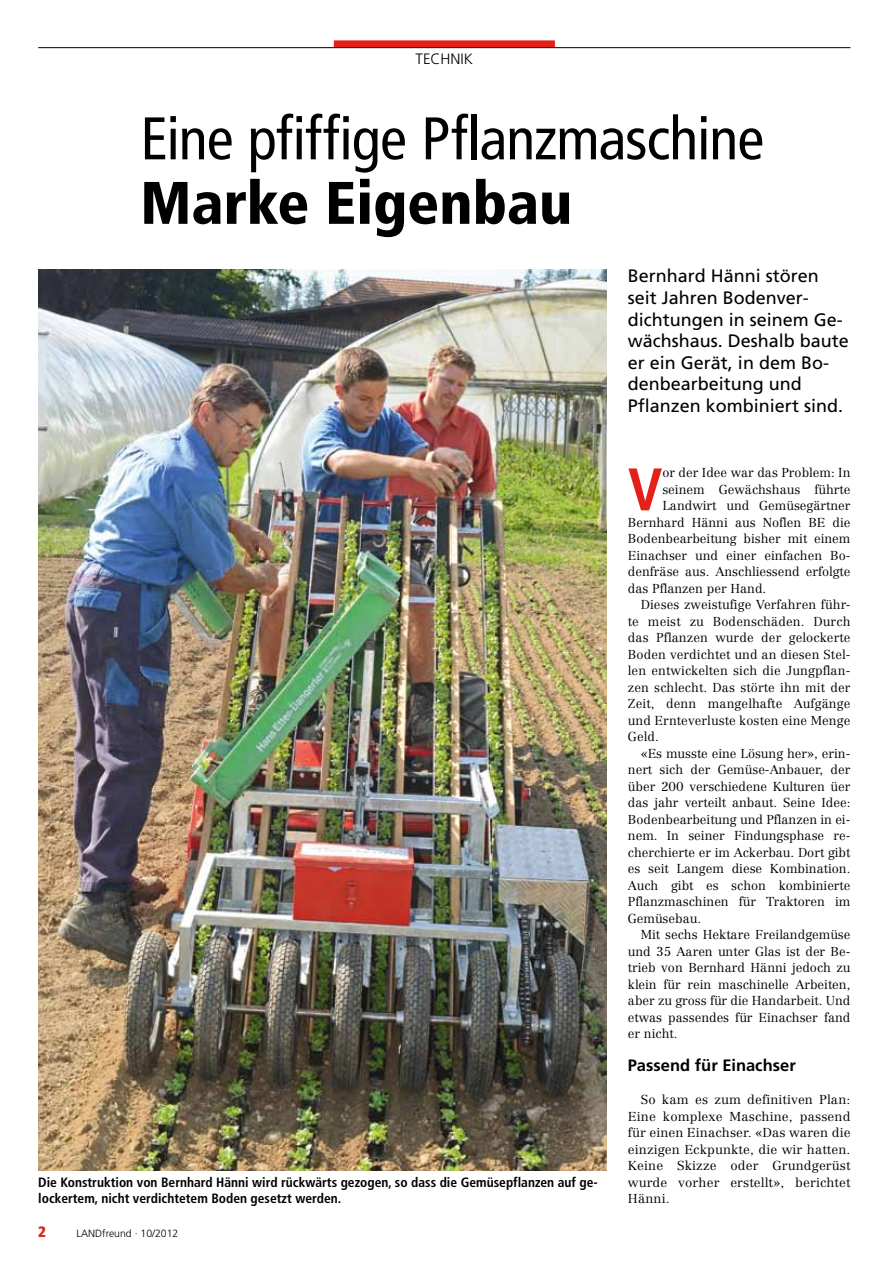
<style>
.page{position:relative;width:893px;height:1263px;background:#fff}
.page>*{position:absolute;margin:0;border:0;box-sizing:border-box;transform-origin:0 0}
.t1{font:condensed 60px "Frutiger LT";letter-spacing:-.015em;color:#000}
.t2{font:900 condensed 60px "Frutiger LT";color:#000}
.t3{font:700 condensed 60px "Frutiger LT";color:#e32119}
.t4{font:18px/21.6px "Frutiger LT";color:#000}
.t5{font:700 16.5px "Frutiger LT";color:#000}
.t6{font:300 15px "Frutiger LT";color:#000}
.t7{font:900 condensed 15px "Frutiger LT";color:#e32119}
.t8{font:700 condensed 13.5px/16.5px "Frutiger LT";color:#000}
.t9{font:300 12.75px/16.5px "Centennial LT";color:#000;text-align:justify}
.t10{font:300 10.5px "Frutiger LT";color:#000}
</style>
<div class="page">
<div style="left:334px;top:40px;width:221px;height:7px;background:#e32119"></div>
<hr style="left:38px;top:47px;width:812px;height:1px;background:#000">
<img style="left:38px;top:269px;width:569px;height:901px">
<p class="t6" style="left:416px;top:51px;width:59px">TECHNIK</p>
<h1 class="t1" style="left:140px;top:104px;width:625px">Eine pfiffige Pflanzmaschine</h1>
<h1 class="t2" style="left:140px;top:167px;width:433px">Marke Eigenbau</h1>
<p class="t8" style="left:38px;top:1174px;width:561px">Die Konstruktion von Bernhard Hänni wird rückwärts gezogen, so dass die Gemüsepflanzen auf ge&shy;lockertem, nicht verdichtetem Boden gesetzt werden.</p>
<p class="t7" style="left:38px;top:1223px;width:9px">2</p>
<p class="t10" style="left:77px;top:1227px;width:103px">LANDFREUND · 10/2012</p>
<h2 class="t4" style="left:628px;top:265px;width:223px">Bernhard Hänni stören seit Jahren -Bodenver&shy;dichtungen in seinem Ge&shy;wächshaus. Deshalb baute er ein Gerät, in dem Bo&shy;denbearbeitung und<br>Pflanzen kombiniert sind.</h2>
<h1 class="t3" style="left:628px;top:454px;width:36px">V</h1>
<p class="t9" style="left:662px;top:465px;width:190px">or der Idee war das Problem: In</p>
<p class="t9" style="left:662px;top:481px;width:190px">seinem Gewächshaus führte</p>
<p class="t9" style="left:662px;top:498px;width:190px">Landwirt und Gemüsegärtner</p>
<p class="t9" style="left:628px;top:514px;width:224px">Bernhard Hänni aus Noflen BE die</p>
<p class="t9" style="left:628px;top:531px;width:224px">Bodenbearbeitung bisher mit einem</p>
<p class="t9" style="left:628px;top:547px;width:224px">Einachser und einer einfachen Bo-</p>
<p class="t9" style="left:628px;top:564px;width:224px">denfräse aus. Anschliessend erfolgte</p>
<p class="t9" style="left:628px;top:580px;width:140px">das Pflanzen per Hand.</p>
<p class="t9" style="left:641px;top:597px;width:211px">Dieses zweistufige Verfahren führ-</p>
<p class="t9" style="left:628px;top:613px;width:224px">te meist zu Bodenschäden. Durch</p>
<p class="t9" style="left:628px;top:630px;width:224px">das Pflanzen wurde der gelockerte</p>
<p class="t9" style="left:628px;top:646px;width:224px">Boden verdichtet und an diesen Stel-</p>
<p class="t9" style="left:628px;top:663px;width:224px">len entwickelten sich die Jungpflan-</p>
<p class="t9" style="left:628px;top:679px;width:224px">zen schlecht. Das störte ihn mit der</p>
<p class="t9" style="left:628px;top:696px;width:224px">Zeit, denn mangelhafte Aufgänge</p>
<p class="t9" style="left:628px;top:712px;width:224px">und Ernteverluste kosten eine Menge</p>
<p class="t9" style="left:628px;top:729px;width:32px">Geld.</p>
<p class="t9" style="left:641px;top:745px;width:211px">«Es musste eine Lösung her», erin-</p>
<p class="t9" style="left:628px;top:762px;width:224px">nert sich der Gemüse-Anbauer, der</p>
<p class="t9" style="left:628px;top:778px;width:224px">über 200 verschiedene Kulturen üer</p>
<p class="t9" style="left:628px;top:795px;width:224px">das jahr verteilt anbaut. Seine Idee:</p>
<p class="t9" style="left:628px;top:811px;width:224px">Bodenbearbeitung und Pflanzen in ei-</p>
<p class="t9" style="left:628px;top:828px;width:224px">nem. In seiner Findungsphase re-</p>
<p class="t9" style="left:628px;top:844px;width:224px">cherchierte er im Ackerbau. Dort gibt</p>
<p class="t9" style="left:628px;top:861px;width:224px">es seit Langem diese Kombination.</p>
<p class="t9" style="left:628px;top:877px;width:224px">Auch gibt es schon kombinierte</p>
<p class="t9" style="left:628px;top:894px;width:224px">Pflanzmaschinen für Traktoren im</p>
<p class="t9" style="left:628px;top:910px;width:75px">Gemüsebau.</p>
<p class="t9" style="left:641px;top:927px;width:211px">Mit sechs Hektare Freilandgemüse</p>
<p class="t9" style="left:628px;top:943px;width:224px">und 35 Aaren unter Glas ist der Be-</p>
<p class="t9" style="left:628px;top:960px;width:224px">trieb von Bernhard Hänni jedoch zu</p>
<p class="t9" style="left:628px;top:976px;width:224px">klein für rein maschinelle Arbeiten,</p>
<p class="t9" style="left:628px;top:993px;width:224px">aber zu gross für die Handarbeit. Und</p>
<p class="t9" style="left:628px;top:1009px;width:224px">etwas passendes für Einachser fand</p>
<p class="t9" style="left:628px;top:1026px;width:51px">er nicht.</p>
<p class="t5" style="left:628px;top:1056px;width:169px">Passend für Einachser</p>
<p class="t9" style="left:628px;top:1092px;width:224px;text-indent:13px">So kam es zum definitiven Plan:<br>Eine komplexe Maschine, passend für einen Einachser. «Das waren die einzigen Eckpunkte, die wir hatten.<br>Keine Skizze oder Grundgerüst wurde vorher erstellt», berichtet Hänni.</p>
</div>
